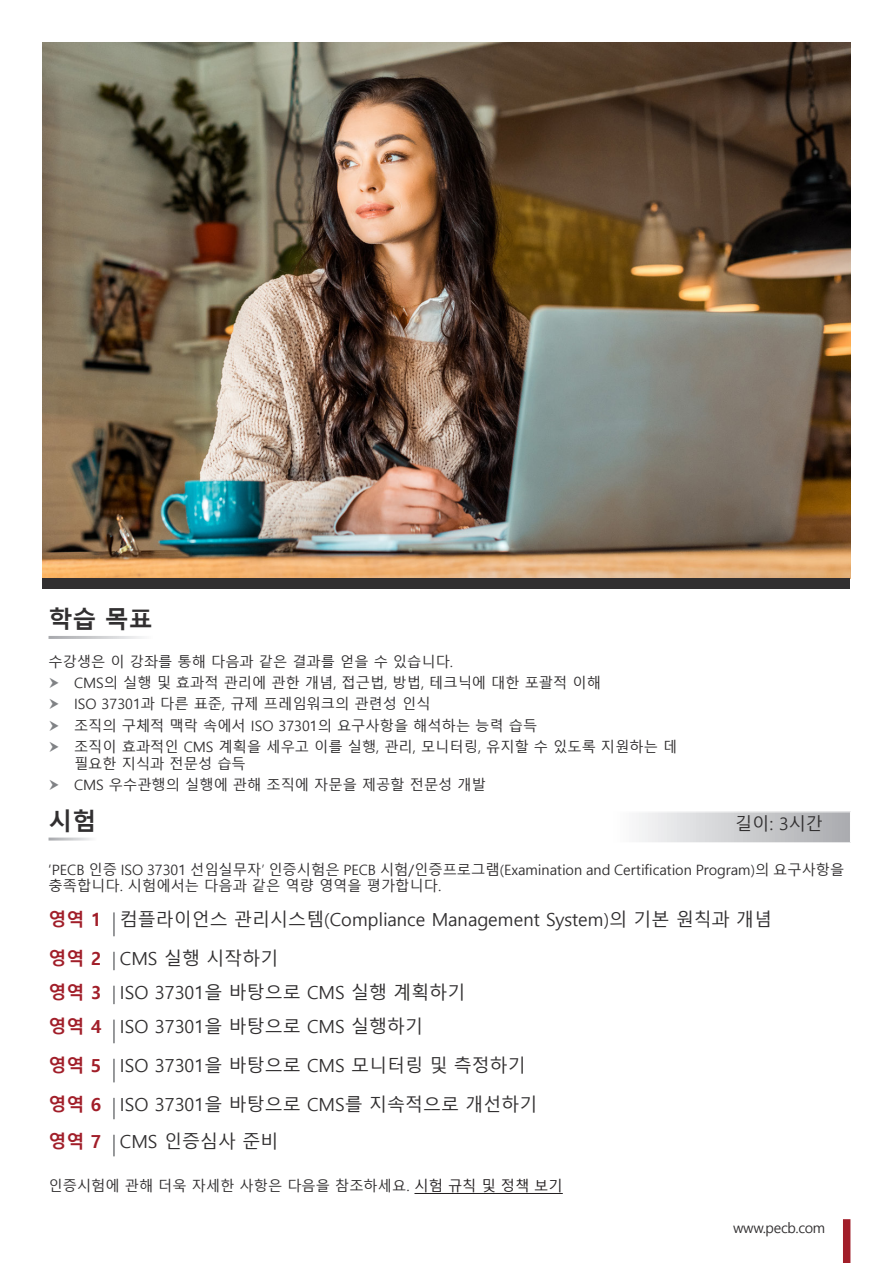
<style>
.page{position:relative;width:893px;height:1263px;background:#fff}
.page>*{position:absolute;margin:0;border:0;box-sizing:border-box;transform-origin:0 0}
.t1{font:700 24px "Malgun Gothic";color:#312f30}
.t2{font:18px "Malgun Gothic";color:#312f30}
.t3{font:700 18px "Malgun Gothic";color:#a11e29}
.t4{font:17.25px "Malgun Gothic";color:#312f30}
.Bullet_Points{font:14.25px/17.1px "Malgun Gothic";color:#312f30}
.Bullet_Points-2{font:14.25px "Malgun Gothic";letter-spacing:-.025em;color:#312f30}
.s1{color:#231f20}
</style>
<div class="page">
<img style="left:43px;top:43px;width:807px;height:535px">
<div style="left:843px;top:1219px;width:7px;height:44px;background:#a11e29"></div>
<div style="left:43px;top:578px;width:807px;height:11px;background:#312f30"></div>
<svg style="left:639px;top:812px;width:211px;height:30px;background:#cecfd1"></svg>
<hr style="left:113px;top:912px;width:2px;height:24px;background:#76787b">
<svg style="left:113px;top:951px;width:2px;height:19px"></svg>
<svg style="left:113px;top:985px;width:2px;height:19px"></svg>
<hr style="left:113px;top:1019px;width:2px;height:24px;background:#76787b">
<hr style="left:113px;top:1058px;width:2px;height:24px;background:#76787b">
<hr style="left:113px;top:1097px;width:2px;height:22px;background:#76787b">
<hr style="left:113px;top:1134px;width:2px;height:22px;background:#76787b">
<hr style="left:414px;top:1193px;width:149px;height:1px;background:#231f20">
<p class="t1" style="left:49px;top:605px;width:106px">학습 목표</p>
<p class="Bullet_Points" style="left:49px;top:653px;width:406px">수강생은 이 강좌를 통해 다음과 같은 결과를 얻을 수 있습니다.</p>
<p class="Bullet_Points" style="left:74px;top:674px;width:528px">CMS의 실행 및 효과적 관리에 관한 개념, 접근법, 방법, 테크닉에 대한 포괄적 이해</p>
<p class="Bullet_Points" style="left:74px;top:696px;width:358px">ISO 37301과 다른 표준, 규제 프레임워크의 관련성 인식</p>
<p class="Bullet_Points" style="left:74px;top:717px;width:465px">조직의 구체적 맥락 속에서 ISO 37301의 요구사항을 해석하는 능력 습득</p>
<p class="Bullet_Points" style="left:74px;top:738px;width:605px">조직이 효과적인 CMS 계획을 세우고 이를 실행, 관리, 모니터링, 유지할 수 있도록 지원하는 데 필요한 지식과 전문성 습득</p>
<p class="Bullet_Points" style="left:74px;top:777px;width:413px">CMS 우수관행의 실행에 관해 조직에 자문을 제공할 전문성 개발</p>
<p class="t1" style="left:49px;top:807px;width:50px">시험</p>
<p class="t4" style="left:735px;top:814px;width:90px">길이: 3시간</p>
<p class="Bullet_Points" style="left:49px;top:862px;width:797px;line-height:16.5px">‘PECB 인증 ISO 37301 선임실무자’ 인증시험은 PECB 시험/인증프로그램(Examination and Certification Program)의 요구사항을 충족합니다. 시험에서는 다음과 같은 역량 영역을 평가합니다.</p>
<p class="t3" style="left:49px;top:909px;width:54px">영역 1</p>
<p class="t2" style="left:120px;top:909px;width:654px">컴플라이언스 관리시스템(Compliance Management System)의 기본 원칙과 개념</p>
<p class="t3" style="left:49px;top:948px;width:54px">영역 2</p>
<p class="t2" style="left:120px;top:948px;width:160px">CMS 실행 시작하기</p>
<p class="t3" style="left:49px;top:982px;width:54px">영역 3</p>
<p class="t2" style="left:120px;top:982px;width:347px">ISO 37301을 바탕으로 CMS 실행 계획하기</p>
<p class="t3" style="left:49px;top:1016px;width:54px">영역 4</p>
<p class="t2" style="left:120px;top:1016px;width:305px">ISO 37301을 바탕으로 CMS 실행하기</p>
<p class="t3" style="left:49px;top:1055px;width:54px">영역 5</p>
<p class="t2" style="left:120px;top:1055px;width:407px">ISO 37301을 바탕으로 CMS 모니터링 및 측정하기</p>
<p class="t3" style="left:49px;top:1094px;width:54px">영역 6</p>
<p class="t2" style="left:120px;top:1094px;width:419px">ISO 37301을 바탕으로 CMS를 지속적으로 개선하기</p>
<p class="t3" style="left:49px;top:1131px;width:54px">영역 7</p>
<p class="t2" style="left:120px;top:1131px;width:160px">CMS 인증심사 준비</p>
<p class="Bullet_Points" style="left:49px;top:1177px;width:516px">인증시험에 관해 더욱 자세한 사항은 다음을 참조하세요. <span class="s1">시험 규칙 및 정책 보기</span></p>
<p class="Bullet_Points-2" style="left:733px;top:1219px;width:94px">www.pecb.com</p>
</div>
